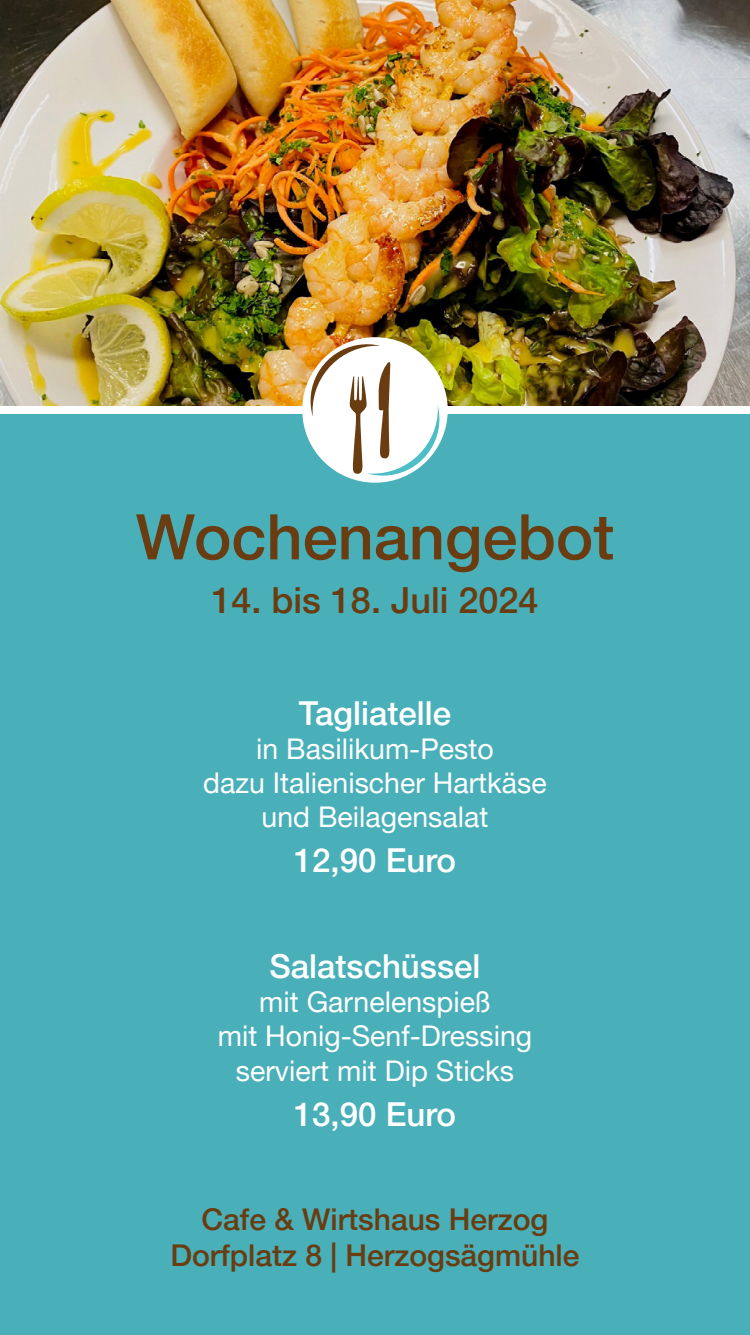
<style>
.page{position:relative;width:750px;height:1335px;background:#fff}
.page>*{position:absolute;margin:0;border:0;box-sizing:border-box;transform-origin:0 0}
.t1{font:500 63px "Helvetica Neue LT Pro";color:#693c11}
.t2{font:500 36px "Helvetica Neue LT Pro";color:#693c11}
.t3{font:500 33px "Helvetica Neue LT Pro";color:#fff}
.t4{font:500 30px/36px "Helvetica Neue LT Pro";color:#693c11;text-align:center}
.t5{font:28.5px/34.2px "Helvetica Neue LT Pro";color:#fff;text-align:center}
</style>
<div class="page">
<div style="left:0;top:412px;width:750px;height:923px;background:#49afb8"></div>
<img style="left:0;top:0;width:750px;height:406px">
<div style="left:0;top:406px;width:750px;height:8px;background:#fff"></div>
<div style="left:302px;top:337px;width:146px;height:146px;background:#fff;border-radius:50%"></div>
<svg style="left:306px;top:344px;width:134px;height:136px"></svg>
<h1 class="t1" style="left:136px;top:499px;width:480px">Wochenangebot</h1>
<p class="t2" style="left:212px;top:579px;width:328px">14. bis 18. Juli 2024</p>
<p class="t3" style="left:299px;top:693px;width:154px">Tagliatelle</p>
<p class="t5" style="left:203px;top:731px;width:345px">in Basilikum-Pesto<br>dazu Italienischer Hartkäse und Beilagensalat</p>
<p class="t3" style="left:294px;top:841px;width:164px">12,90 Euro</p>
<p class="t3" style="left:270px;top:946px;width:212px">Salatschüssel</p>
<p class="t5" style="left:218px;top:984px;width:316px">mit Garnelenspieß<br>mit Honig-Senf-Dressing serviert mit Dip Sticks</p>
<p class="t3" style="left:294px;top:1094px;width:164px">13,90 Euro</p>
<p class="t4" style="left:171px;top:1201px;width:411px">Cafe &amp; Wirtshaus Herzog<br>Dorfplatz 8 | Herzogsägmühle</p>
</div>
